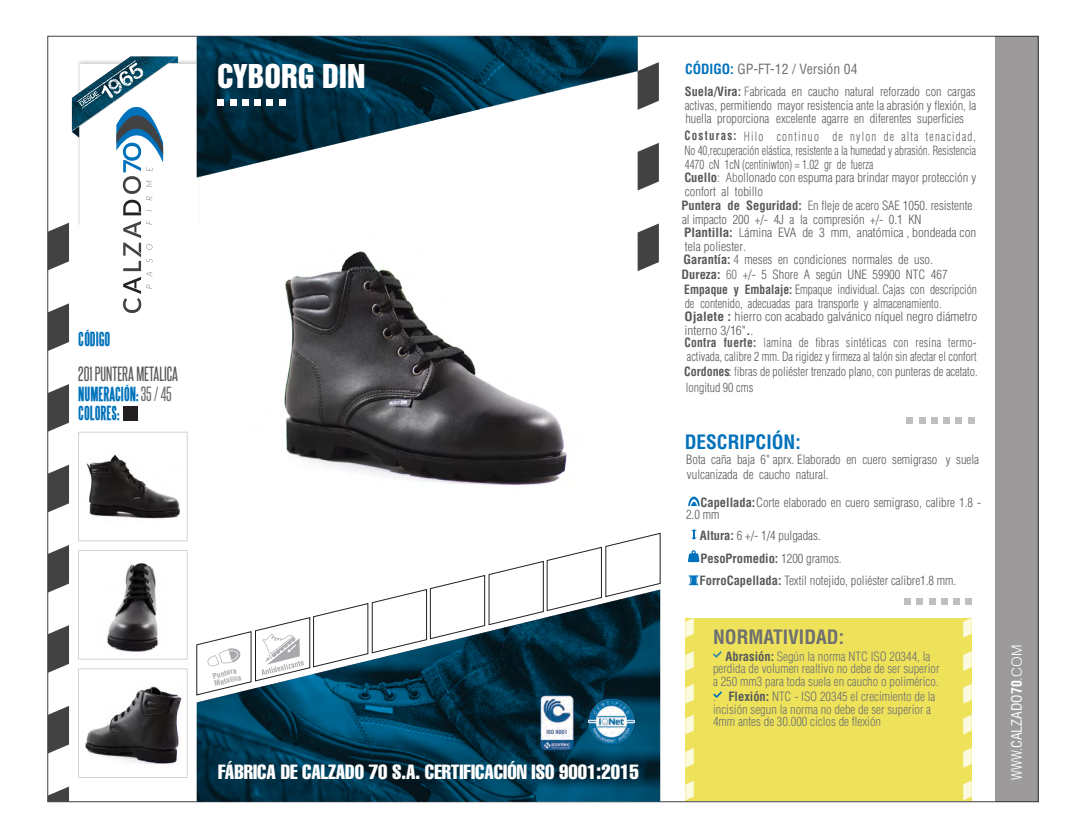
<style>
.page{position:relative;width:1086px;height:838px;background:#fff}
.page>*{position:absolute;margin:0;border:0;box-sizing:border-box;transform-origin:0 0}
.t1{font:30px "Helvetica Inserat LT Std";color:#fff}
.t2{font:20.25px "Helvetica LT Std Comp";color:#fff}
.t3{font:700 condensed 19.25px "Helvetica LT Std";color:#6d6f71}
.t4{font:700 condensed 19.25px "Helvetica LT Std";color:#0072bb}
.t5{font:700 17.5px "Steelfish";color:#0072bb}
.t6{font:17.5px "Steelfish Rg";color:#58595b}
.t7{font:condensed 14px "Helvetica LT Std";color:#fff}
.t8{font:condensed 13.75px "Helvetica LT Std";color:#6d6f71}
.t9{font:300 condensed 12.5px/22.6px "Helvetica LT Std";color:#58595b}
.t10{font:300 condensed 12.5px/13.8px "Helvetica LT Std";color:#58595b;scale:.88 1}
.t11{font:300 condensed 12.5px/12.4px "Helvetica LT Std";color:#6d6f71;text-align:center}
.t12{font:300 condensed 12.5px/13.8px "Helvetica LT Std";color:#58595b;scale:.93 1}
.t13{font:300 condensed 12.5px/13.9px "Helvetica LT Std";color:#58595b;scale:.92 1}
.t14{font:300 condensed 12.5px/15.5px "Helvetica LT Std";color:#58595b;scale:.95 1}
.t15{font:300 condensed 12.5px/12.9px "Helvetica LT Std";color:#58595b;scale:1.05 1}
.t16{font:300 condensed 12.5px "Helvetica LT Std";color:#6d6e70}
.t17{font:300 condensed 12.5px "Helvetica LT Std";color:#6d6e70;scale:1.05 1}
.t18{font:700 condensed 7.5px/7.8px "Helvetica LT Std";color:#a7a9ac}
.s1{font-family:"Steelfish Rg";font-weight:400;color:#6d6f71}
.s2{font-weight:700;color:#0072bb}
.s3{color:#6d6e70}
.s4{font-weight:700}
.s5{color:#231f20}
.s6{font-weight:700;color:#58595b}
.s7{font-weight:300}
.s8{font-weight:300;font-stretch:normal}
</style>
<div class="page">
<div style="left:47px;top:36px;width:991px;height:766px;background:#fff;border:1px solid #404041"></div>
<img style="left:85px;top:686px;width:98px;height:78px">
<div style="left:78px;top:668px;width:109px;height:109px;border:1px solid #d1d3d4"></div>
<img style="left:107px;top:563px;width:51px;height:89px">
<div style="left:78px;top:550px;width:109px;height:109px;border:1px solid #d1d3d4"></div>
<img style="left:284px;top:251px;width:283px;height:234px">
<img style="left:125px;top:57px;width:53px;height:10px">
<svg style="left:169px;top:57px;width:9px;height:6px"></svg>
<img style="left:197px;top:695px;width:463px;height:106px">
<img style="left:197px;top:36px;width:440px;height:141px">
<svg style="left:48px;top:384px;width:21px;height:47px"></svg>
<svg style="left:48px;top:464px;width:21px;height:48px"></svg>
<svg style="left:48px;top:545px;width:21px;height:47px"></svg>
<svg style="left:48px;top:625px;width:21px;height:47px"></svg>
<svg style="left:48px;top:705px;width:21px;height:48px"></svg>
<svg style="left:48px;top:786px;width:21px;height:15px"></svg>
<svg style="left:637px;top:62px;width:22px;height:48px"></svg>
<svg style="left:637px;top:143px;width:22px;height:47px"></svg>
<svg style="left:637px;top:223px;width:22px;height:48px"></svg>
<svg style="left:218px;top:100px;width:6px;height:6px"></svg>
<svg style="left:230px;top:100px;width:6px;height:6px"></svg>
<svg style="left:242px;top:100px;width:6px;height:6px"></svg>
<div style="left:254px;top:100px;width:7px;height:6px;background:#fff"></div>
<svg style="left:267px;top:100px;width:6px;height:6px"></svg>
<svg style="left:279px;top:100px;width:6px;height:6px"></svg>
<svg style="left:906px;top:417px;width:6px;height:6px"></svg>
<svg style="left:919px;top:417px;width:6px;height:6px"></svg>
<svg style="left:931px;top:417px;width:6px;height:6px"></svg>
<svg style="left:943px;top:417px;width:6px;height:6px"></svg>
<div style="left:955px;top:417px;width:7px;height:6px;background:#bdbfc1"></div>
<svg style="left:968px;top:417px;width:6px;height:6px"></svg>
<svg style="left:904px;top:598px;width:6px;height:6px"></svg>
<svg style="left:916px;top:598px;width:6px;height:6px"></svg>
<svg style="left:929px;top:598px;width:6px;height:6px"></svg>
<svg style="left:941px;top:598px;width:6px;height:6px"></svg>
<svg style="left:953px;top:598px;width:6px;height:6px"></svg>
<div style="left:965px;top:598px;width:7px;height:6px;background:#bdbfc1"></div>
<svg style="left:48px;top:60px;width:115px;height:291px"></svg>
<img style="left:86px;top:454px;width:94px;height:65px">
<div style="left:78px;top:432px;width:109px;height:109px;border:1px solid #d1d3d4"></div>
<div style="left:123px;top:406px;width:15px;height:15px;background:#231f20"></div>
<svg style="left:688px;top:550px;width:11px;height:12px"></svg>
<svg style="left:691px;top:529px;width:6px;height:10px"></svg>
<svg style="left:688px;top:496px;width:11px;height:10px"></svg>
<svg style="left:688px;top:575px;width:10px;height:10px"></svg>
<img style="left:589px;top:699px;width:45px;height:44px">
<img style="left:540px;top:695px;width:33px;height:55px">
<div style="left:685px;top:618px;width:286px;height:182px;background:#eee25b"></div>
<svg style="left:685px;top:618px;width:9px;height:19px"></svg>
<svg style="left:685px;top:651px;width:9px;height:20px"></svg>
<svg style="left:685px;top:684px;width:9px;height:19px"></svg>
<svg style="left:685px;top:714px;width:9px;height:20px"></svg>
<svg style="left:685px;top:748px;width:9px;height:19px"></svg>
<svg style="left:685px;top:780px;width:9px;height:20px"></svg>
<svg style="left:963px;top:618px;width:8px;height:19px"></svg>
<svg style="left:963px;top:651px;width:8px;height:20px"></svg>
<svg style="left:963px;top:684px;width:8px;height:19px"></svg>
<svg style="left:963px;top:715px;width:8px;height:19px"></svg>
<svg style="left:963px;top:748px;width:8px;height:19px"></svg>
<svg style="left:963px;top:781px;width:8px;height:19px"></svg>
<svg style="left:713px;top:651px;width:8px;height:7px"></svg>
<svg style="left:713px;top:691px;width:9px;height:7px"></svg>
<div style="left:994px;top:36px;width:44px;height:765px;background:#9c9a9b"></div>
<svg style="left:196px;top:533px;width:464px;height:162px"></svg>
<h1 class="t1" style="left:217px;top:64px;width:150px">CYBORG DIN</h1>
<h3 class="t5" style="left:78px;top:331px;width:34px">CÓDIGO</h3>
<h3 class="t6" style="left:78px;top:366px;width:101px">201 PUNTERA METALICA</h3>
<h3 class="t5" style="left:78px;top:386px;width:95px">NUMERACIÓN: <span class="s1">35 / 45</span></h3>
<h3 class="t5" style="left:78px;top:406px;width:43px">COLORES:</h3>
<p class="t18" style="left:212px;top:673px;width:29px;rotate:-13deg">Puntera<br>Metalica</p>
<h2 class="t2" style="left:218px;top:764px;width:422px">FÁBRICA DE CALZADO 70 S.A. CERTIFICACIÓN ISO 9001:2015</h2>
<p class="t8" style="left:685px;top:64px;width:174px"><span class="s2">CÓDIGO:</span> <span class="s3">GP-FT-</span>12 / Versión 04</p>
<p class="t9" style="left:685px;top:82px;width:292px"><span class="s4">Suela/Vira:</span> abricada en caucho natural reforzado con cargas</p>
<p class="t16" style="left:744px;top:87px;width:7px">F</p>
<p class="t9" style="left:685px;top:100px;width:293px;line-height:13.8px">activas, permitiendo mayor resistencia ante la abrasión y flexión, la huella proporciona excelente agarre en diferentes superficies</p>
<p class="t10" style="left:681px;top:131px;width:336px"><span class="s4">Costuras:</span> <span class="s3">H</span>ilo continuo de nylon de alta tenacidad, No 40,recuperación elástica, resistente a la humedad y abrasión. Resistencia 4470 cN 1cN (centiniwton) = 1.02 gr de fuerza<br><span class="s4">Cuello</span>: <span class="s3">Ab</span>ollonado con espuma para brindar mayor protección y confort al tobillo<br><span class="s4">Puntera de Seguridad:</span> n fleje de acero SAE 1050. resistente</p>
<p class="t16" style="left:807px;top:201px;width:7px">E</p>
<p class="t9" style="left:682px;top:214px;width:296px;line-height:13.8px">al impacto 200 +/- 4J a la compresión +/- 0.1 KN<br><span class="s4">Plantilla:</span> ámina EVA de 3 mm, anatómica , bondeada con</p>
<p class="t17" style="left:738px;top:228px;width:7px">L</p>
<p class="t15" style="left:683px;top:242px;width:239px">tela poliester.<br><span class="s4">Garantía:</span> meses en condiciones normales de uso.</p>
<p class="t9" style="left:681px;top:254px;width:297px;line-height:14.6px;text-indent:52px"><span class="s3">4<br></span><span class="s4">Dureza:</span> <span class="s3">60</span> +/- 5 Shore A según UNE 59900 NTC 467<br><span class="s4">Empaque y Embalaje:</span> Empaque individual. Cajas con descripción</p>
<p class="t12" style="left:684px;top:298px;width:316px">de contenido, adecuadas para transporte y almacenamiento.<br><span class="s4">Ojalete :</span> hierro con acabado galvánico níquel negro diámetro interno 3/16"<span class="s4">.</span>.</p>
<p class="t13" style="left:684px;top:338px;width:319px"><span class="s4">Contra fuerte:</span> <span class="s3">l</span>amina de fibras sintéticas con resina termo&shy;activada, calibre 2 mm. Da rigidez y firmeza al talón sin afectar el confort</p>
<p class="t14" style="left:684px;top:366px;width:310px"><span class="s4">Cordones</span><span class="s5">:</span> <span class="s3">fi</span>bras de poliéster trenzado plano, con punteras de acetato. longitud 90 cms</p>
<h3 class="t4" style="left:684px;top:435px;width:117px">DESCRIPCIÓN:</h3>
<p class="t9" style="left:686px;top:453px;width:294px;line-height:15.5px">Bota caña baja 6" aprx. Elaborado en cuero semigraso y suela vulcanizada de caucho natural.</p>
<p class="t9" style="left:686px;top:498px;width:297px;line-height:12.4px;text-indent:14px"><span class="s4">Capellada:</span> Corte elaborado en cuero semigraso, calibre 1.8 -<br>2.0 mm</p>
<p class="t9" style="left:699px;top:525px;width:258px"><span class="s4">Altura:</span> 6 +/- 1/4 pulgadas.<br><span class="s4">Peso Promedio:</span> 1200 gramos.<br><span class="s4">Forro Capellada:</span> Textil no tejido , poliéster calibre 1.8 mm.</p>
<h3 class="t3" style="left:713px;top:629px;width:132px">NORMATIVIDAD:</h3>
<p class="t11" style="left:713px;top:652px;width:228px"><span class="s6">Abrasión:</span> Según la norma NTC ISO 20344, la perdida de volumen realtivo no debe de ser superior a 250 mm3 para toda suela en caucho o polimérico.</p>
<p class="t11" style="left:713px;top:692px;width:4px">.</p>
<p class="t11" style="left:713px;top:692px;width:224px;text-align:left;text-indent:15px"><span class="s6">Flexión:</span> NTC - ISO 20345 el crecimiento de la incisión segun la norma no debe de ser superior a<br>4mm antes de 30.000 ciclos de flexión</p>
<p class="t7" style="left:1011px;top:779px;width:137px;rotate:-90deg"><span class="s7">WWW.</span>CALZADO<span class="s4">70</span><span class="s8">.COM</span></p>
</div>
